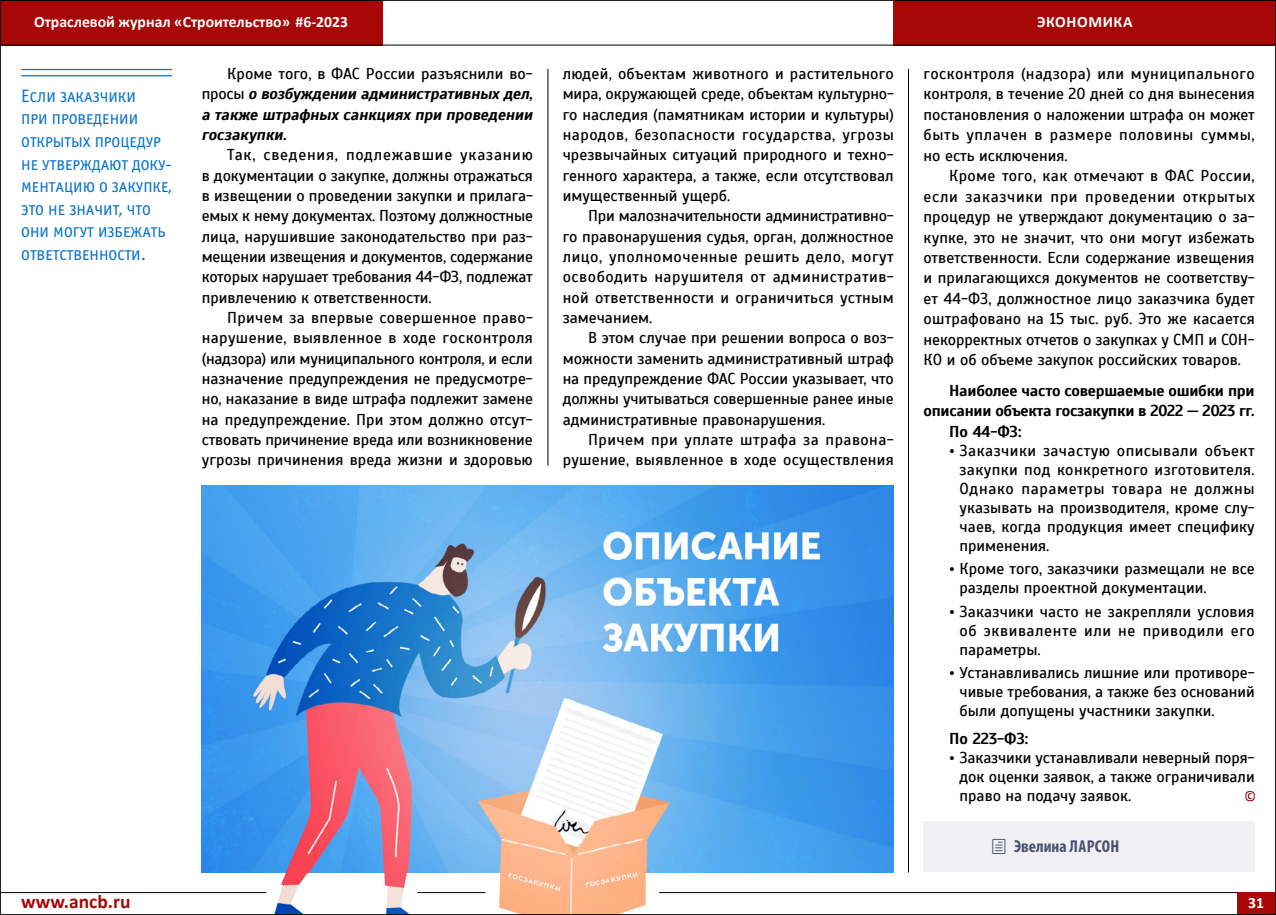
<style>
.page{position:relative;width:1276px;height:915px;background:#fff}
.page>*{position:absolute;margin:0;border:0;box-sizing:border-box;transform-origin:0 0}
.t1{font:700 19.5px "Calibri";color:#a80707}
.t2{font:18px/22.5px "Officina Sans Book SCC";color:#0975c9}
.t3{font:700 condensed 17.25px "Myriad Pro";color:#4e5070}
.t4{font:15.75px/20.2px "Scada";color:#000;text-align:justify}
.t5{font:italic 700 15.75px/20.2px "Scada";letter-spacing:-.01em;color:#000;text-align:justify}
.t6{font:700 15.75px "Scada";letter-spacing:-.02em;color:#000}
.t7{font:15.75px/20.2px "Scada";letter-spacing:.02em;color:#000;text-align:right}
.t8{font:700 15.75px "Calibri";color:#fff}
.s1{font-weight:400;font-style:normal}
</style>
<div class="page">
<svg style="left:1245px;top:791px;width:9px;height:10px"></svg>
<div style="left:923px;top:821px;width:331px;height:51px;background:#f1f1f4"></div>
<img style="left:202px;top:485px;width:692px;height:387px">
<hr style="left:21px;top:69px;width:151px;height:1px;background:#0975c9">
<hr style="left:21px;top:75px;width:151px;height:1px;background:#0975c9">
<img style="left:499px;top:843px;width:146px;height:70px">
<img style="left:274px;top:861px;width:41px;height:52px">
<img style="left:383px;top:861px;width:28px;height:52px">
<hr style="left:659px;top:891px;width:617px;height:1px;background:#000">
<hr style="left:908px;top:69px;width:1px;height:803px;background:#000">
<hr style="left:548px;top:69px;width:1px;height:396px;background:#000">
<div style="left:1237px;top:892px;width:38px;height:22px;background:#a80707"></div>
<div style="left:0;top:0;width:382px;height:45px;background:#a80707"></div>
<div style="left:894px;top:0;width:382px;height:45px;background:#a80707"></div>
<hr style="left:0;top:0;width:1276px;height:1px;background:#000">
<hr style="left:0;top:45px;width:1276px;height:1px;background:#000">
<hr style="left:0;top:913px;width:1276px;height:1px;background:#000">
<hr style="left:0;top:0;width:1px;height:914px;background:#000">
<hr style="left:1275px;top:0;width:1px;height:914px;background:#000">
<hr style="left:0;top:891px;width:266px;height:1px;background:#000">
<hr style="left:417px;top:891px;width:68px;height:1px;background:#000">
<p class="t8" style="left:34px;top:11px;width:315px">Отраслевой журнал «Строительство» #6-2023</p>
<p class="t8" style="left:1037px;top:11px;width:21px">Экономика</p>
<p class="t2" style="left:21px;top:85px;width:152px">Если заказчики<br>при проведении открытых процедур не утверждают доку&shy;ментацию о закупке, это не значит, что они могут избежать ответственности.</p>
<p class="t5" style="left:202px;top:64px;width:333px;text-indent:25px"><span class="s1">Кроме того, в ФАС России разъяснили во&shy;просы</span> о возбуждении административных дел, а также штрафных санкциях при проведении госзакупки.</p>
<p class="t4" style="left:202px;top:145px;width:333px;text-indent:26px">Так, сведения, подлежавшие указанию в документации о закупке, должны отражаться в извещении о проведении закупки и прилага&shy;емых к нему документах. Поэтому должностные лица, нарушившие законодательство при раз&shy;мещении извещения и документов, содержание которых нарушает требования 44-ФЗ, подлежат привлечению к ответственности.</p>
<p class="t4" style="left:202px;top:308px;width:333px;text-indent:26px">Причем за впервые совершенное право&shy;нарушение, выявленное в ходе госконтроля (надзора) или муниципального контроля, и если назначение предупреждения не предусмотре&shy;но, наказание в виде штрафа подлежит замене на предупреждение. При этом должно отсут&shy;ствовать причинение вреда или возникновение угрозы причинения вреда жизни и здоровью</p>
<p class="t4" style="left:563px;top:64px;width:333px">людей, объектам животного и растительного мира, окружающей среде, объектам культурно&shy;го наследия (памятникам истории и культуры) народов, безопасности государства, угрозы чрезвычайных ситуаций природного и техно&shy;генного характера, а также, если отсутствовал имущественный ущерб.</p>
<p class="t4" style="left:562px;top:206px;width:333px;text-indent:26px">При малозначительности административно&shy;го правонарушения судья, орган, должностное лицо, уполномоченные решить дело, могут освободить нарушителя от административ&shy;ной ответственности и ограничиться устным замечанием.</p>
<p class="t4" style="left:562px;top:328px;width:333px;text-indent:26px">В этом случае при решении вопроса о воз&shy;можности заменить административный штраф на предупреждение ФАС России указывает, что должны учитываться совершенные ранее иные административные правонарушения.</p>
<p class="t7" style="left:562px;top:429px;width:333px">Причем при уплате штрафа за правона&shy;рушение, выявленное в ходе осуществления</p>
<p class="t1" style="left:21px;top:889px;width:111px">www.ancb.ru</p>
<p class="t4" style="left:923px;top:63px;width:333px">госконтроля (надзора) или муниципального контроля, в течение 20 дней со дня вынесения постановления о наложении штрафа он может быть уплачен в размере половины суммы, но есть исключения.</p>
<p class="t4" style="left:923px;top:166px;width:333px;text-indent:26px">Кроме того, как отмечают в ФАС России, если заказчики при проведении открытых процедур не утверждают документацию о за&shy;купке, это не значит, что они могут избежать ответственности. Если содержание извещения и прилагающихся документов не соответству&shy;ет 44-ФЗ, должностное лицо заказчика будет оштрафовано на 15 тыс. руб. Это же касается некорректных отчетов о закупках у СМП и СОН-КО и об объеме закупок российских товаров.</p>
<p class="t6" style="left:949px;top:381px;width:307px">Наиболее часто совершаемые ошибки при</p>
<p class="t6" style="left:923px;top:401px;width:333px">описании объекта госзакупки в 2022 — 2023 гг.</p>
<p class="t6" style="left:949px;top:421px;width:74px">По 44-ФЗ:</p>
<p class="t4" style="left:959px;top:441px;width:297px;line-height:19px;text-indent:-10px">• Заказчики зачастую описывали объект закупки под конкретного изготовителя.<br>Однако параметры товара не должны указывать на производителя, кроме слу&shy;чаев, когда продукция имеет специфику применения.</p>
<p class="t4" style="left:959px;top:559px;width:297px;line-height:19px;text-indent:-10px">• Кроме того, заказчики размещали не все разделы проектной документации.</p>
<p class="t4" style="left:959px;top:602px;width:297px;line-height:19px;text-indent:-10px">• Заказчики часто не закрепляли условия об эквиваленте или не приводили его параметры.</p>
<p class="t4" style="left:959px;top:663px;width:297px;line-height:19px;text-indent:-10px">• Устанавливались лишние или противоре&shy;чивые требования, а также без оснований были допущены участники закупки.</p>
<p class="t6" style="left:949px;top:728px;width:81px">По 223-ФЗ:</p>
<p class="t4" style="left:959px;top:747px;width:297px;line-height:19px;text-indent:-10px">• Заказчики устанавливали неверный поря&shy;док оценки заявок, а также ограничивали право на подачу заявок.</p>
<p class="t3" style="left:1014px;top:835px;width:107px">Эвелина ЛАРСОН</p>
<p class="t8" style="left:1248px;top:892px;width:17px">31</p>
</div>
